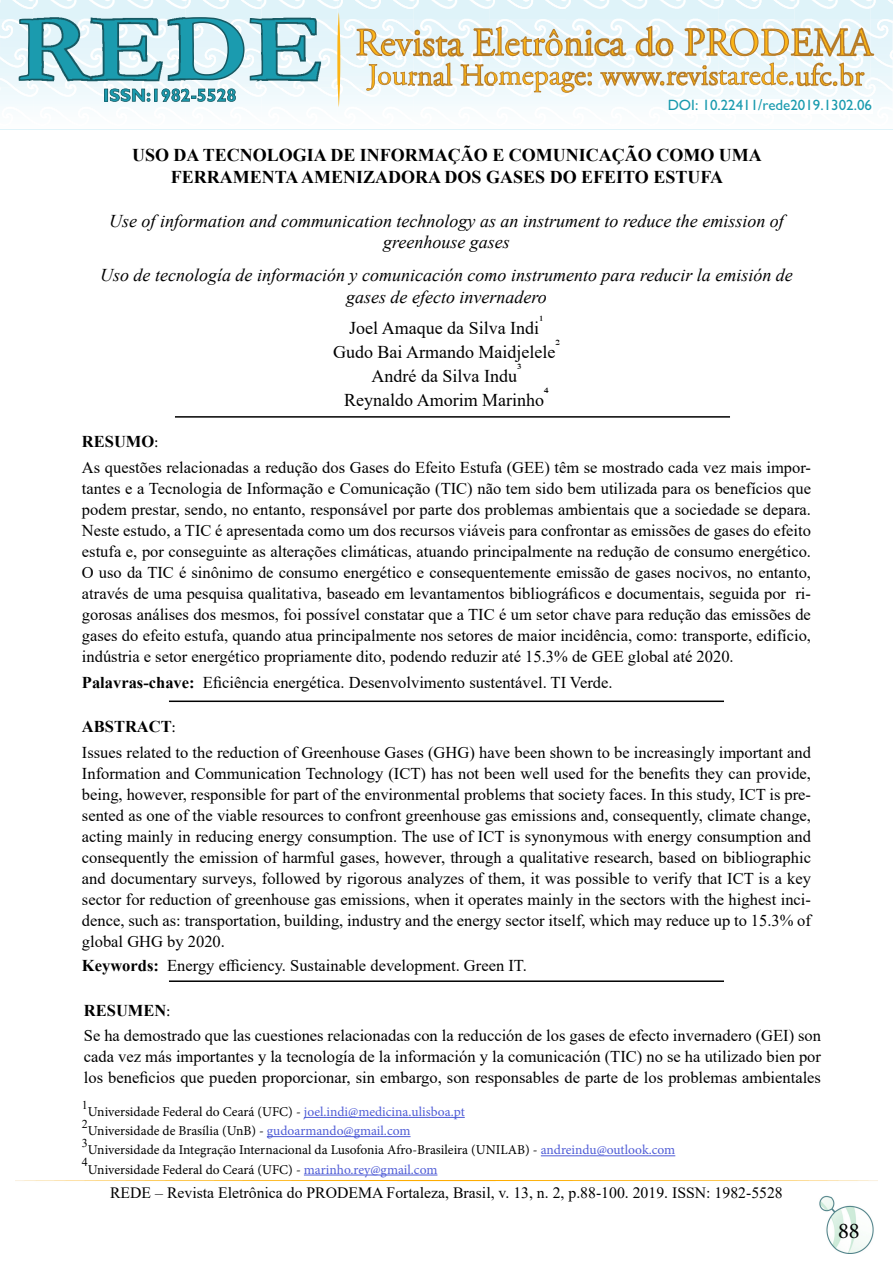
<style>
.page{position:relative;width:893px;height:1263px;background:#fff}
.page>*{position:absolute;margin:0;border:0;box-sizing:border-box;transform-origin:0 0}
.t1{font:22.5px "Minion Pro";color:#000}
.t2{font:italic 18px/21.6px "Times New Roman";color:#000;text-align:center}
.t3{font:700 18px/21.6px "Times New Roman";color:#000;text-align:center}
.t4{font:18px "Times New Roman";color:#000}
.t5{font:16.5px/21px "Times New Roman";color:#000;text-align:justify}
.t6{font:700 16.5px "Times New Roman";color:#000}
.t7{font:15.75px "Times New Roman";color:#000}
.t8{font:15px "M Gill Sans";color:#1b9baf}
.t9{font:13.5px "Minion Pro";color:#000}
.t10{font:12px "Times New Roman";color:#000}
.s1{font-family:"Minion Pro";font-weight:400}
.s2{font-weight:700}
.s3{color:#4f5cd6}
</style>
<div class="page">
<hr style="left:175px;top:416px;width:555px;height:2px;background:#000">
<hr style="left:169px;top:700px;width:555px;height:2px;background:#000">
<hr style="left:169px;top:980px;width:555px;height:2px;background:#000">
<hr style="left:304px;top:1117px;width:161px;height:1px;background:#4f5cd6">
<hr style="left:267px;top:1136px;width:144px;height:1px;background:#4f5cd6">
<hr style="left:541px;top:1155px;width:134px;height:1px;background:#4f5cd6">
<hr style="left:304px;top:1175px;width:133px;height:1px;background:#4f5cd6">
<img style="left:16px;top:1180px;width:861px;height:74px">
<svg style="left:28px;top:89px;width:10px;height:7px"></svg>
<svg style="left:257px;top:88px;width:10px;height:8px"></svg>
<svg style="left:104px;top:88px;width:132px;height:14px"></svg>
<svg style="left:0;top:0;width:246px;height:81px;background:#b1d9e0"></svg>
<svg style="left:333px;top:0;width:560px;height:107px"></svg>
<img style="left:27px;top:0;width:158px;height:89px">
<img style="left:246px;top:0;width:94px;height:88px">
<img style="left:403px;top:0;width:102px;height:88px">
<img style="left:560px;top:0;width:158px;height:89px">
<img style="left:779px;top:0;width:94px;height:88px">
<div style="left:668px;top:100px;width:204px;height:14px;background:#fff"></div>
<p class="t8" style="left:668px;top:97px;width:206px">DOI: 10.22411/rede2019.1302.06</p>
<p class="t3" style="left:132px;top:144px;width:631px">USO DA TECNOLOGIA DE INFORMAÇÃO E COMUNICAÇÃO COMO UMA<br>FERRAMENTA AMENIZADORA DOS GASES DO EFEITO ESTUFA</p>
<p class="t2" style="left:109px;top:209px;width:676px">Use of information and communication technology as an instrument to reduce the emission of greenhouse gases</p>
<p class="t2" style="left:100px;top:264px;width:694px">Uso de tecnología de información y comunicación como instrumento para reducir la emisión de gases de efecto invernadero</p>
<p class="t4" style="left:349px;top:315px;width:196px">Joel Amaque da Silva Indi<sup>1</sup></p>
<p class="t4" style="left:333px;top:339px;width:228px">Gudo Bai Armando Maidjelele<sup>2</sup></p>
<p class="t4" style="left:372px;top:363px;width:151px">André da Silva Indu<sup>3</sup></p>
<p class="t4" style="left:344px;top:387px;width:206px">Reynaldo Amorim Marinho<sup>4</sup></p>
<p class="t6" style="left:82px;top:430px;width:78px">RESUMO<span class="s1">:</span></p>
<p class="t5" style="left:82px;top:456px;width:731px">As questões relacionadas a redução dos Gases do Efeito Estufa (GEE) têm se mostrado cada vez mais impor&shy;tantes e a Tecnologia de Informação e Comunicação (TIC) não tem sido bem utilizada para os benefícios que podem prestar, sendo, no entanto, responsável por parte dos problemas ambientais que a sociedade se depara.<br>Neste estudo, a TIC é apresentada como um dos recursos viáveis para confrontar as emissões de gases do efeito estufa e, por conseguinte as alterações climáticas, atuando principalmente na redução de consumo energético.<br>O uso da TIC é sinônimo de consumo energético e consequentemente emissão de gases nocivos, no entanto, através de uma pesquisa qualitativa, baseado em levantamentos bibliográficos e documentais, seguida por ri&shy;gorosas análises dos mesmos, foi possível constatar que a TIC é um setor chave para redução das emissões de gases do efeito estufa, quando atua principalmente nos setores de maior incidência, como: transporte, edifício, indústria e setor energético propriamente dito, podendo reduzir até 15.3% de GEE global até 2020.</p>
<p class="t5" style="left:82px;top:671px;width:532px"><span class="s2">Palavras-chave:</span> Eficiência energética. Desenvolvimento sustentável. TI Verde.</p>
<p class="t6" style="left:82px;top:714px;width:95px">ABSTRACT<span class="s1">:</span></p>
<p class="t5" style="left:82px;top:741px;width:731px">Issues related to the reduction of Greenhouse Gases (GHG) have been shown to be increasingly important and Information and Communication Technology (ICT) has not been well used for the benefits they can provide, being, however, responsible for part of the environmental problems that society faces. In this study, ICT is pre&shy;sented as one of the viable resources to confront greenhouse gas emissions and, consequently, climate change, acting mainly in reducing energy consumption. The use of ICT is synonymous with energy consumption and consequently the emission of harmful gases, however, through a qualitative research, based on bibliographic and documentary surveys, followed by rigorous analyzes of them, it was possible to verify that ICT is a key sector for reduction of greenhouse gas emissions, when it operates mainly in the sectors with the highest inci&shy;dence, such as: transportation, building, industry and the energy sector itself, which may reduce up to 15.3% of global GHG by 2020.</p>
<p class="t5" style="left:82px;top:955px;width:446px"><span class="s2">Keywords:</span> Energy efficiency. Sustainable development. Green IT.</p>
<p class="t6" style="left:84px;top:998px;width:88px">RESUMEN<span class="s1">:</span></p>
<p class="t5" style="left:84px;top:1024px;width:739px">Se ha demostrado que las cuestiones relacionadas con la reducción de los gases de efecto invernadero (GEI) son cada vez más importantes y la tecnología de la información y la comunicación (TIC) no se ha utilizado bien por los beneficios que pueden proporcionar, sin embargo, son responsables de parte de los problemas ambientales</p>
<p class="t10" style="left:82px;top:1096px;width:7px">1</p>
<p class="t9" style="left:88px;top:1103px;width:378px">Universidade Federal do Ceará (UFC) - <span class="s3">joel.indi@medicina.ulisboa.pt</span></p>
<p class="t10" style="left:82px;top:1115px;width:7px">2</p>
<p class="t9" style="left:88px;top:1122px;width:324px">Universidade de Brasília (UnB) - <span class="s3">gudoarmando@gmail.com</span></p>
<p class="t10" style="left:82px;top:1134px;width:7px">3</p>
<p class="t9" style="left:88px;top:1141px;width:589px">Universidade da Integração Internacional da Lusofonia Afro-Brasileira (UNILAB) - <span class="s3">andreindu@outlook.com</span></p>
<p class="t10" style="left:82px;top:1154px;width:7px">4</p>
<p class="t9" style="left:88px;top:1160px;width:351px">Universidade Federal do Ceará (UFC) - <span class="s3">marinho.rey@gmail.com</span></p>
<p class="t7" style="left:110px;top:1182px;width:674px">REDE – Revista Eletrônica do PRODEMA Fortaleza, Brasil, v. 13, n. 2, p.88-100. 2019. ISSN: 1982-5528</p>
<p class="t1" style="left:838px;top:1216px;width:23px">88</p>
</div>
